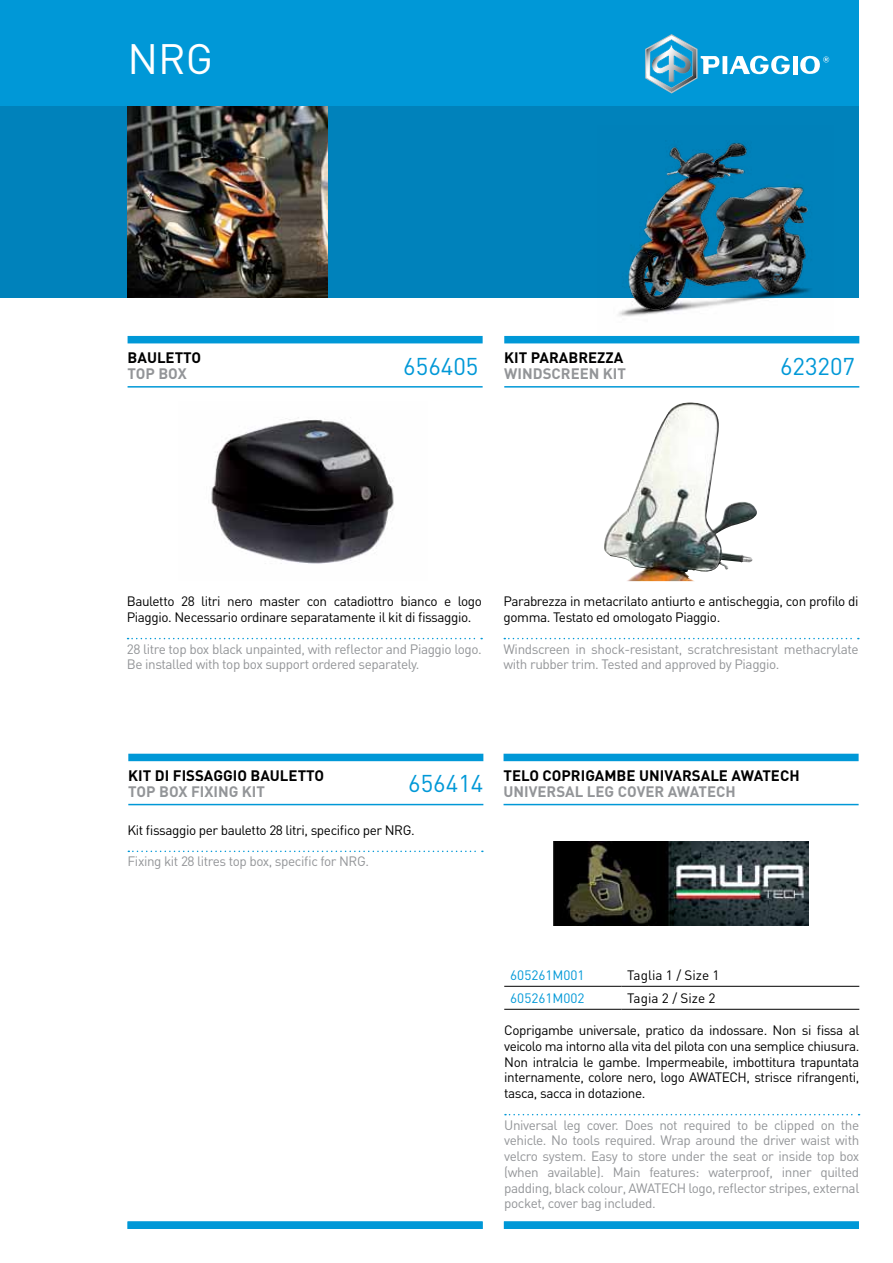
<style>
.page{position:relative;width:893px;height:1263px;background:#fff}
.page>*{position:absolute;margin:0;border:0;box-sizing:border-box;transform-origin:0 0}
.t1{font:42px "DIN";color:#fff}
.t2{font:24px "DIN";color:#0098d7}
.t3{font:700 15px "DIN";color:#000}
.t4{font:700 15px "DIN";color:#939598}
.t5{font:13.5px/15.8px "DIN";letter-spacing:-.03em;color:#939598}
.t6{font:13.5px/15.8px "DIN";letter-spacing:-.03em;color:#000}
.t7{font:13.5px "DIN";color:#000}
.t8{font:13.5px "DIN";color:#0098d7}
</style>
<div class="page">
<div style="left:0;top:0;width:859px;height:106px;background:#0098d7"></div>
<div style="left:0;top:106px;width:858px;height:192px;background:#0082bb"></div>
<div style="left:722px;top:56px;width:5px;height:18px;background:#fff"></div>
<hr style="left:793px;top:56px;width:4px;height:18px;background:#fff">
<svg style="left:645px;top:34px;width:75px;height:59px"></svg>
<svg style="left:729px;top:55px;width:61px;height:20px"></svg>
<svg style="left:800px;top:55px;width:29px;height:19px"></svg>
<hr style="left:128px;top:386px;width:355px;height:2px;background:#0098d7">
<div style="left:128px;top:336px;width:355px;height:7px;background:#0098d7"></div>
<hr style="left:128px;top:804px;width:355px;height:1px;background:#0098d7">
<div style="left:128px;top:754px;width:355px;height:7px;background:#0098d7"></div>
<svg style="left:128px;top:850px;width:355px;height:2px"></svg>
<svg style="left:128px;top:638px;width:354px;height:1px"></svg>
<div style="left:128px;top:1221px;width:355px;height:8px;background:#0098d7"></div>
<div style="left:504px;top:1221px;width:355px;height:8px;background:#0098d7"></div>
<img style="left:618px;top:143px;width:193px;height:173px">
<hr style="left:504px;top:386px;width:355px;height:2px;background:#0098d7">
<div style="left:504px;top:336px;width:355px;height:7px;background:#0098d7"></div>
<svg style="left:504px;top:638px;width:355px;height:1px"></svg>
<img style="left:604px;top:410px;width:153px;height:171px">
<img style="left:211px;top:417px;width:183px;height:147px">
<hr style="left:504px;top:804px;width:355px;height:1px;background:#0098d7">
<div style="left:504px;top:754px;width:355px;height:7px;background:#0098d7"></div>
<svg style="left:505px;top:1114px;width:355px;height:1px"></svg>
<hr style="left:504px;top:986px;width:117px;height:1px;background:#000">
<hr style="left:621px;top:986px;width:238px;height:1px;background:#000">
<hr style="left:504px;top:1009px;width:117px;height:1px;background:#000">
<hr style="left:621px;top:1009px;width:238px;height:1px;background:#000">
<img style="left:553px;top:841px;width:256px;height:84px">
<img style="left:128px;top:106px;width:199px;height:192px">
<h1 class="t1" style="left:128px;top:33px;width:87px">NRG</h1>
<p class="t3" style="left:128px;top:347px;width:75px">BAULETTO</p>
<p class="t4" style="left:128px;top:364px;width:61px">TOP BOX</p>
<h2 class="t2" style="left:403px;top:351px;width:77px">656405</h2>
<p class="t3" style="left:504px;top:347px;width:120px">KIT PARABREZZA</p>
<p class="t4" style="left:504px;top:364px;width:123px">WINDSCREEN KIT</p>
<h2 class="t2" style="left:780px;top:351px;width:77px">623207</h2>
<p class="t6" style="left:127px;top:593px;width:357px">Bauletto 28 litri nero master con catadiottro bianco e logo<br>Piaggio. Necessario ordinare separatamente il kit di fissaggio.</p>
<p class="t5" style="left:127px;top:641px;width:357px">28 litre top box black unpainted, with reflector and Piaggio logo.<br>Be installed with top box support ordered separately.</p>
<p class="t6" style="left:503px;top:593px;width:357px">Parabrezza in metacrilato antiurto e antischeggia, con profilo di gomma. Testato ed omologato Piaggio.</p>
<p class="t5" style="left:503px;top:641px;width:357px">Windscreen in shock-resistant, scratchresistant methacrylate with rubber trim. Tested and approved by Piaggio.</p>
<p class="t3" style="left:128px;top:765px;width:197px">KIT DI FISSAGGIO BAULETTO</p>
<p class="t4" style="left:128px;top:782px;width:138px">TOP BOX FIXING KIT</p>
<h2 class="t2" style="left:408px;top:769px;width:77px">656414</h2>
<p class="t6" style="left:128px;top:822px;width:289px">Kit fissaggio per bauletto 28 litri, specifico per NRG.</p>
<p class="t5" style="left:128px;top:853px;width:243px">Fixing kit 28 litres top box, specific for NRG.</p>
<p class="t3" style="left:504px;top:765px;width:298px">TELO COPRIGAM BE UNIVARSALE AWATECH</p>
<p class="t4" style="left:504px;top:782px;width:234px">UNIVERSAL LEG COVER AWATECH</p>
<p class="t8" style="left:510px;top:967px;width:76px">605261M001</p>
<p class="t7" style="left:627px;top:967px;width:94px">Taglia 1 / Size 1</p>
<p class="t8" style="left:510px;top:990px;width:76px">605261M002</p>
<p class="t7" style="left:627px;top:990px;width:90px">Tagia 2 / Size 2</p>
<p class="t6" style="left:504px;top:1022px;width:357px;text-align:justify">Coprigambe universale, pratico da indossare. Non si fissa al veicolo ma intorno alla vita del pilota con una semplice chiusura.<br>Non intralcia le gambe. Impermeabile, imbottitura trapuntata internamente, colore nero, logo AWATECH, strisce rifrangenti, tasca, sacca in dotazione.</p>
<p class="t5" style="left:504px;top:1117px;width:357px;text-align:justify">Universal leg cover. Does not required to be clipped on the vehicle. No tools required. Wrap around the driver waist with velcro system. Easy to store under the seat or inside top box (when available). Main features: waterproof, inner quilted padding, black colour, AWATECH logo, reflector stripes, external pocket, cover bag included.</p>
</div>
